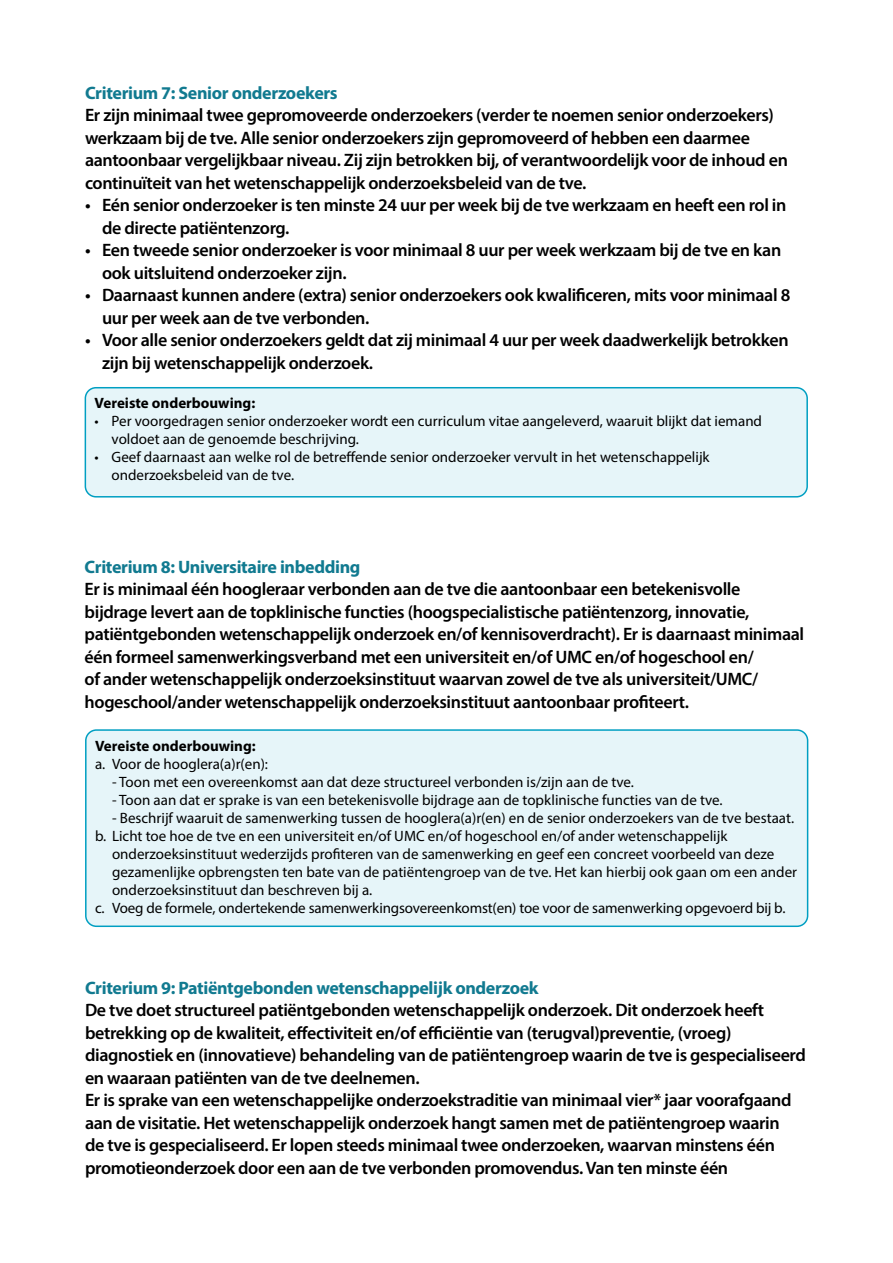
<style>
.page{position:relative;width:893px;height:1263px;background:#fff}
.page>*{position:absolute;margin:0;border:0;box-sizing:border-box;transform-origin:0 0}
.t1{font:600 18px/22.5px "Myriad Pro";letter-spacing:-.02em;color:#000}
.t2{font:700 18px "Myriad Pro";letter-spacing:-.02em;color:#117a90}
.t3{font:15px/18px "Myriad Pro";color:#000}
.t4{font:700 15px "Myriad Pro";color:#000}
</style>
<div class="page">
<div style="left:85px;top:388px;width:722px;height:109px;background:#e6f5f9;border-radius:11px"></div>
<div style="left:85px;top:387px;width:723px;height:110px;border:2px solid #009fc2;border-radius:11px"></div>
<div style="left:86px;top:730px;width:722px;height:196px;background:#e6f5f9;border-radius:11px"></div>
<div style="left:85px;top:729px;width:723px;height:198px;border:2px solid #009fc2;border-radius:11px"></div>
<p class="t2" style="left:85px;top:81px;width:254px">Criterium 7: Senior onderzoekers</p>
<p class="t1" style="left:85px;top:103px;width:704px">Er zijn minimaal twee gepromoveerde onderzoekers (verder te noemen senior onderzoekers) werkzaam bij de tve. Alle senior onderzoekers zijn gepromoveerd of hebben een daarmee aantoonbaar vergelijkbaar niveau. Zij zijn betrokken bij, of verantwoordelijk voor de inhoud en continuïteit van het wetenschappelijk onderzoeksbeleid van de tve.</p>
<p class="t1" style="left:102px;top:193px;width:686px;text-indent:-17px">• Eén senior onderzoeker is ten minste 24 uur per week bij de tve werkzaam en heeft een rol in de directe patiëntenzorg.</p>
<p class="t1" style="left:102px;top:238px;width:681px;text-indent:-17px">• Een tweede senior onderzoeker is voor minimaal 8 uur per week werkzaam bij de tve en kan ook uitsluitend onderzoeker zijn.</p>
<p class="t1" style="left:102px;top:283px;width:690px;text-indent:-17px">• Daarnaast kunnen andere (extra) senior onderzoekers ook kwalificeren, mits voor minimaal 8 uur per week aan de tve verbonden.</p>
<p class="t1" style="left:102px;top:328px;width:688px;text-indent:-17px">• Voor alle senior onderzoekers geldt dat zij minimaal 4 uur per week daadwerkelijk betrokken zijn bij wetenschappelijk onderzoek.</p>
<p class="t4" style="left:95px;top:393px;width:162px">Vereiste onderbouwing:</p>
<p class="t3" style="left:112px;top:412px;width:652px;text-indent:-17px">• Per voorgedragen senior onderzoeker wordt een curriculum vitae aangeleverd, waaruit blijkt dat iemand voldoet aan de genoemde beschrijving.</p>
<p class="t3" style="left:112px;top:448px;width:599px;text-indent:-17px">• Geef daarnaast aan welke rol de betreffende senior onderzoeker vervult in het wetenschappelijk onderzoeksbeleid van de tve.</p>
<p class="t2" style="left:85px;top:555px;width:277px">Criterium 8: Universitaire inbedding</p>
<p class="t1" style="left:85px;top:577px;width:721px">Er is minimaal één hoogleraar verbonden aan de tve die aantoonbaar een betekenisvolle bijdrage levert aan de topklinische functies (hoogspecialistische patiëntenzorg, innovatie, patiëntgebonden wetenschappelijk onderzoek en/of kennisoverdracht). Er is daarnaast minimaal één formeel samenwerkingsverband met een universiteit en/of UMC en/of hogeschool en/<br>of ander wetenschappelijk onderzoeksinstituut waarvan zowel de tve als universiteit/UMC/ hogeschool/ander wetenschappelijk onderzoeksinstituut aantoonbaar profiteert.</p>
<p class="t4" style="left:95px;top:736px;width:162px">Vereiste onderbouwing:</p>
<p class="t3" style="left:95px;top:754px;width:175px">a. Voor de hooglera(a)r(en):</p>
<p class="t3" style="left:112px;top:772px;width:523px">- Toon met een overeenkomst aan dat deze structureel verbonden is/zijn aan de tve.</p>
<p class="t3" style="left:112px;top:790px;width:612px">- Toon aan dat er sprake is van een betekenisvolle bijdrage aan de topklinische functies van de tve.</p>
<p class="t3" style="left:95px;top:808px;width:701px;text-indent:17px">- Beschrijf waaruit de samenwerking tussen de hooglera(a)r(en) en de senior onderzoekers van de tve bestaat. b. Licht toe hoe de tve en een universiteit en/of UMC en/of hogeschool en/of ander wetenschappelijk</p>
<p class="t3" style="left:112px;top:844px;width:664px">onderzoeksinstituut wederzijds profiteren van de samenwerking en geef een concreet voorbeeld van deze</p>
<p class="t3" style="left:112px;top:862px;width:687px">gezamenlijke opbrengsten ten bate van de patiëntengroep van de tve. Het kan hierbij ook gaan om een ander</p>
<p class="t3" style="left:112px;top:880px;width:262px">onderzoeksinstituut dan beschreven bij a.</p>
<p class="t3" style="left:95px;top:898px;width:692px">c. Voeg de formele, ondertekende samenwerkingsovereenkomst(en) toe voor de samenwerking opgevoerd bij b.</p>
<p class="t2" style="left:85px;top:976px;width:455px">Criterium 9: Patiëntgebonden wetenschappelijk onderzoek</p>
<p class="t1" style="left:85px;top:998px;width:722px">De tve doet structureel patiëntgebonden wetenschappelijk onderzoek. Dit onderzoek heeft betrekking op de kwaliteit, effectiviteit en/of efficiëntie van (terugval)preventie, (vroeg) diagnostiek en (innovatieve) behandeling van de patiëntengroep waarin de tve is gespecialiseerd en waaraan patiënten van de tve deelnemen.<br>Er is sprake van een wetenschappelijke onderzoekstraditie van minimaal vier* jaar voorafgaand aan de visitatie. Het wetenschappelijk onderzoek hangt samen met de patiëntengroep waarin<br>de tve is gespecialiseerd. Er lopen steeds minimaal twee onderzoeken, waarvan minstens één promotieonderzoek door een aan de tve verbonden promovendus. Van ten minste één</p>
</div>
